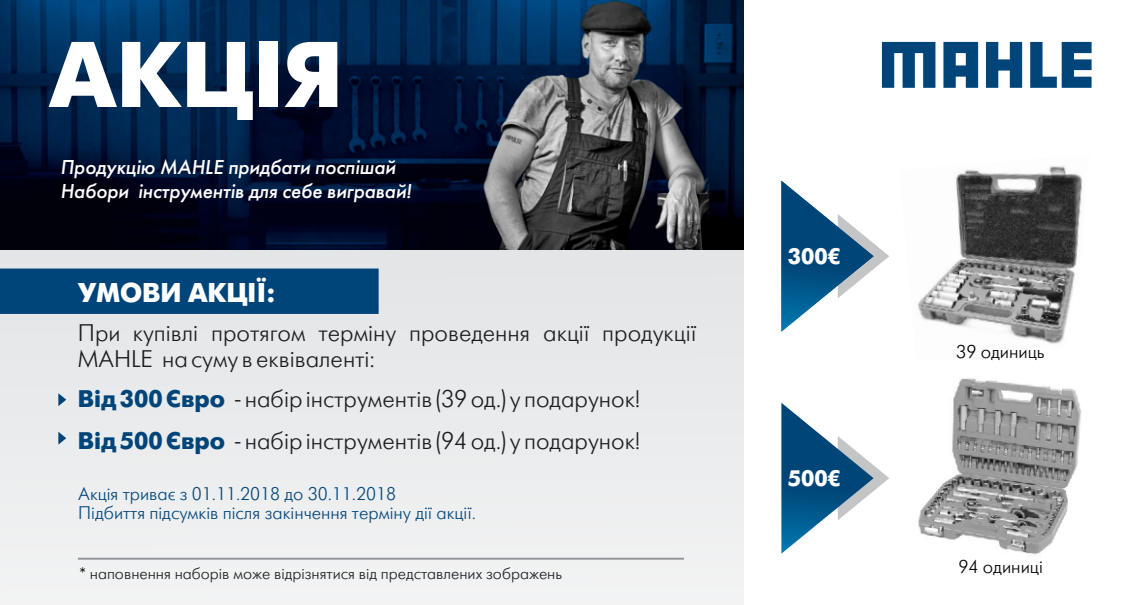
<style>
.page{position:relative;width:1134px;height:605px;background:#fff}
.page>*{position:absolute;margin:0;border:0;box-sizing:border-box;transform-origin:0 0}
.t1{font:700 92.8px "Futuris C";color:#fff}
.t2{font:700 27.2px "Futuris C";color:#fff}
.t3{font:24px/25.6px "Futuris C";color:#1b1c20}
.t4{font:700 22.4px "Futuris C";color:#fff}
.t5{font:italic 20px/24.4px "Futuris C";color:#fff}
.t6{font:18.4px/19.6px "Futuris C";color:#004579}
.t7{font:18.4px "Futuris C";color:#000}
.t8{font:16px "Futuris C";color:#1b1c20}
.s1{font-weight:700;color:#004579}
</style>
<div class="page">
<div style="left:0;top:0;width:743px;height:604px;background:#ebeced"></div>
<img style="left:917px;top:166px;width:166px;height:178px">
<img style="left:918px;top:378px;width:164px;height:176px">
<svg style="left:781px;top:181px;width:108px;height:150px"></svg>
<svg style="left:781px;top:403px;width:108px;height:150px"></svg>
<svg style="left:58px;top:393px;width:8px;height:13px"></svg>
<svg style="left:58px;top:431px;width:8px;height:13px"></svg>
<img style="left:0;top:0;width:743px;height:250px">
<svg style="left:882px;top:42px;width:53px;height:46px"></svg>
<svg style="left:986px;top:42px;width:36px;height:46px"></svg>
<svg style="left:1030px;top:42px;width:61px;height:46px"></svg>
<svg style="left:943px;top:42px;width:35px;height:46px;background:#29638e"></svg>
<hr style="left:78px;top:557px;width:606px;height:2px;background:#97979b">
<div style="left:0;top:268px;width:379px;height:46px;background:#004579"></div>
<h1 class="t1" style="left:49px;top:38px;width:295px">АКЦІЯ</h1>
<p class="t5" style="left:61px;top:156px;width:352px">Продукцію MAHLE придбати поспішай<br>Набори інструментів для себе вигравай!</p>
<p class="t2" style="left:78px;top:281px;width:199px">УМОВИ АКЦІЇ:</p>
<p class="t3" style="left:78px;top:321px;width:620px">При купівлі протягом терміну проведення акції продукції<br>MAHLE на суму в еквіваленті:</p>
<p class="t3" style="left:78px;top:379px;width:564px;line-height:42px"><span class="s1">Від 300 Євро</span> - набір інструментів (39 од.) у подарунок!<br><span class="s1">Від 500 Євро</span> - набір інструментів (94од.) у подарунок!</p>
<p class="t6" style="left:78px;top:484px;width:399px">Акція триває з 01.11.2018 до 30.11.2018<br>Підбиття підсумків після закінчення терміну дії акції.</p>
<p class="t8" style="left:80px;top:566px;width:484px">* наповнення наборів може відрізнятися від представлених зображень</p>
<p class="t4" style="left:788px;top:247px;width:55px">300€</p>
<p class="t4" style="left:788px;top:469px;width:55px">500€</p>
<p class="t7" style="left:956px;top:344px;width:90px">39 одиниць</p>
<p class="t7" style="left:958px;top:558px;width:86px">94 одиниці</p>
</div>
